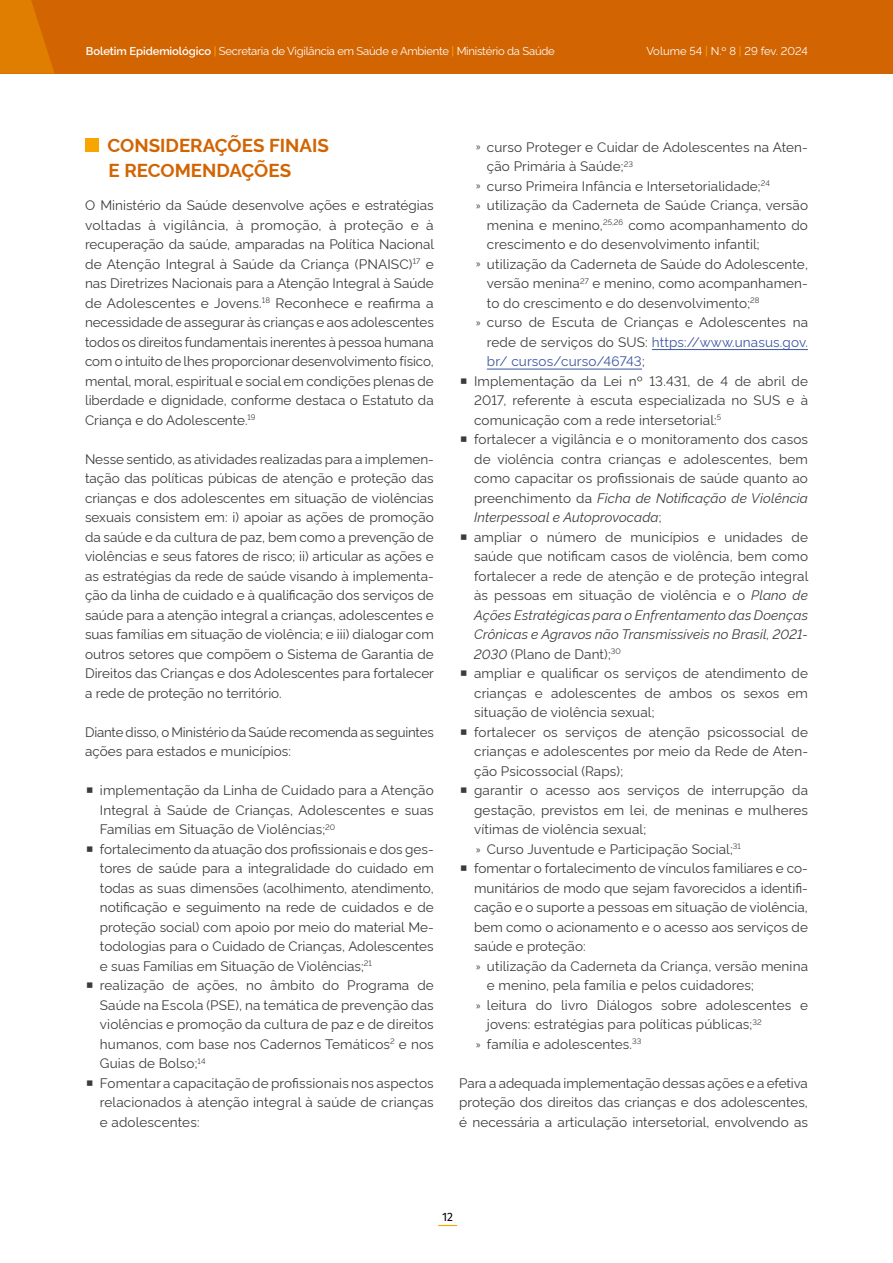
<style>
.page{position:relative;width:893px;height:1263px;background:#fff}
.page>*{position:absolute;margin:0;border:0;box-sizing:border-box;transform-origin:0 0}
.t1{font:700 18.75px/25.5px "Rawline";color:#d26402}
.t2{font:13.5px/19.5px "Rawline";letter-spacing:.01em;color:#3c3c3b;text-align:justify}
.t3{font:italic 13.5px "Rawline";letter-spacing:.01em;color:#3c3c3b}
.t4{font:13.5px/19.5px "Rawline";letter-spacing:-.015em;color:#3c3c3b}
.t5{font:13.5px "Rawline";letter-spacing:.01em;color:#3c56a2}
.t6{font:12px "Fira Sans";color:#000}
.t7{font:11.25px "Rawline";letter-spacing:-.02em;color:#fff}
.t8{font:11.25px "Rawline";color:#fff}
.s1{font-weight:600}
.s2{font-weight:500;color:#f7a600}
.s3{font-family:"Myriad Pro";font-size:10.5px}
.s4{color:#3c3c3b}
.s5{font-style:normal}
.s6{font-style:italic}
</style>
<div class="page">
<div style="left:0;top:0;width:893px;height:74px;background:#d26402"></div>
<svg style="left:438px;top:1225px;width:19px;height:1px"></svg>
<svg style="left:0;top:0;width:54px;height:74px"></svg>
<div style="left:85px;top:138px;width:14px;height:14px;background:#f7a600"></div>
<hr style="left:652px;top:349px;width:156px;height:1px;background:#3c56a2">
<hr style="left:487px;top:369px;width:155px;height:1px;background:#3c56a2">
<p class="t7" style="left:86px;top:42px;width:470px"><span class="s1">Boletim Epidemiológico</span> <span class="s2">|</span> Secretaria de Vigilância em Saúde e Ambiente <span class="s2">|</span> Ministério da Saúde</p>
<p class="t8" style="left:646px;top:43px;width:163px">Volume 54 <span class="s2">|</span> N.º 8 <span class="s2">|</span> 29 fev. 2024</p>
<h1 class="t1" style="left:108px;top:130px;width:223px">CONSIDERAÇÕES FINAIS<br>E RECOMENDAÇÕES</h1>
<p class="t2" style="left:85px;top:194px;width:351px">O Ministério da Saúde desenvolve ações e estratégias voltadas à vigilância, à promoção, à proteção e à recuperação da saúde, amparadas na Política Nacional de Atenção Integral à Saúde da Criança (PNAISC)<sup>17</sup> e nas Diretrizes Nacionais para a Atenção Integral à Saúde de Adolescentes e Jovens.<sup>18</sup> Reconhece e reafirma a necessidade de assegurar às crianças e aos adolescentes todos os direitos fundamentais inerentes à pessoa humana com o intuito de lhes proporcionar desenvolvimento físico, mental, moral, espiritual e social em condições plenas de liberdade e dignidade, conforme destaca o Estatuto da Criança e do Adolescente.<sup>19</sup></p>
<p class="t2" style="left:85px;top:448px;width:350px">Nesse sentido, as atividades realizadas para a implemen&shy;tação das políticas púbicas de atenção e proteção das crianças e dos adolescentes em situação de violências sexuais consistem em: i) apoiar as ações de promoção da saúde e da cultura de paz, bem como a prevenção de violências e seus fatores de risco; ii) articular as ações e as estratégias da rede de saúde visando à implementa&shy;ção da linha de cuidado e à qualificação dos serviços de saúde para a atenção integral a crianças, adolescentes e suas famílias em situação de violência; e iii) dialogar com outros setores que compõem o Sistema de Garantia de Direitos das Crianças e dos Adolescentes para fortalecer a rede de proteção no território.</p>
<p class="t4" style="left:85px;top:721px;width:350px">Diante disso, o Ministério da Saúde recomenda as seguintes ações para estados e municípios:</p>
<p class="t2" style="left:100px;top:779px;width:335px;text-align:left">implementação da Linha de Cuidado para a Atenção Integral à Saúde de Crianças, Adolescentes e suas Famílias em Situação de Violências;<sup>20<br></sup>fortalecimento da atuação dos profissionais e dos ges&shy;tores de saúde para a integralidade do cuidado em todas as suas dimensões (acolhimento, atendimento, notificação e seguimento na rede de cuidados e de proteção social) com apoio por meio do material Me&shy;todologias para o Cuidado de Crianças, Adolescentes e suas Famílias em Situação de Violências;<sup>21 </sup>realização de ações, no âmbito do Programa de Saúde na Escola (PSE), na temática de prevenção das violências e promoção da cultura de paz e de direitos humanos, com base nos Cadernos Temáticos<sup>2</sup> e nos Guias de Bolso;<sup>14<br></sup>Fomentar a capacitação de profissionais nos aspectos relacionados à atenção integral à saúde de crianças e adolescentes:</p>
<p class="t2" style="left:476px;top:136px;width:333px"><span class="s3">»</span> curso Proteger e Cuidar de Adolescentes na Aten-</p>
<p class="t2" style="left:487px;top:155px;width:148px">ção Primária à Saúde;<sup>23</sup></p>
<p class="t2" style="left:476px;top:175px;width:295px"><span class="s3">»</span> curso Primeira Infância e Intersetorialidade;<sup>24</sup></p>
<p class="t2" style="left:476px;top:194px;width:333px"><span class="s3">»</span> utilização da Caderneta de Saúde Criança, versão</p>
<p class="t2" style="left:487px;top:214px;width:323px">menina e menino,<sup>25,26</sup> como acompanhamento do</p>
<p class="t2" style="left:487px;top:233px;width:274px">crescimento e do desenvolvimento infantil;</p>
<p class="t2" style="left:476px;top:253px;width:333px"><span class="s3">»</span> utilização da Caderneta de Saúde do Adolescente,</p>
<p class="t2" style="left:487px;top:272px;width:323px">versão menina<sup>27</sup> e menino, como acompanhamen-</p>
<p class="t2" style="left:487px;top:292px;width:274px">to do crescimento e do desenvolvimento;<sup>28</sup></p>
<p class="t2" style="left:476px;top:311px;width:333px"><span class="s3">»</span> curso de Escuta de Crianças e Adolescentes na</p>
<p class="t5" style="left:487px;top:331px;width:323px"><span class="s4">rede de serviços do SUS:</span> https://www.unasus.gov.</p>
<p class="t5" style="left:487px;top:351px;width:159px">br/ cursos/curso/46743<span class="s4">;</span></p>
<p class="t2" style="left:474px;top:370px;width:335px">Implementação da Lei nº 13.431, de 4 de abril de</p>
<p class="t2" style="left:474px;top:389px;width:335px">2017, referente à escuta especializada no SUS e à</p>
<p class="t2" style="left:474px;top:409px;width:249px">comunicação com a rede intersetorial:<sup>5</sup></p>
<p class="t2" style="left:474px;top:428px;width:335px">fortalecer a vigilância e o monitoramento dos casos</p>
<p class="t2" style="left:474px;top:448px;width:335px">de violência contra crianças e adolescentes, bem</p>
<p class="t2" style="left:474px;top:467px;width:335px">como capacitar os profissionais de saúde quanto ao</p>
<p class="t3" style="left:474px;top:487px;width:335px"><span class="s5">preenchimento da</span> Ficha de Notificação de Violência</p>
<p class="t3" style="left:474px;top:507px;width:189px">Interpessoal e Autoprovocada<span class="s5">;</span></p>
<p class="t2" style="left:474px;top:526px;width:335px">ampliar o número de municípios e unidades de</p>
<p class="t2" style="left:474px;top:545px;width:335px">saúde que notificam casos de violência, bem como</p>
<p class="t2" style="left:474px;top:565px;width:336px">fortalecer a rede de atenção e de proteção integral</p>
<p class="t2" style="left:474px;top:584px;width:335px">às pessoas em situação de violência e o <span class="s6">Plano de</span></p>
<p class="t3" style="left:474px;top:604px;width:335px">Ações Estratégicas para o Enfrentamento das Doenças</p>
<p class="t3" style="left:474px;top:624px;width:335px">Crônicas e Agravos não Transmissíveis no Brasil, 2021-</p>
<p class="t2" style="left:474px;top:643px;width:148px"><span class="s6">2030</span> (Plano de Dant);<sup>30</sup></p>
<p class="t2" style="left:474px;top:662px;width:335px">ampliar e qualificar os serviços de atendimento de</p>
<p class="t2" style="left:474px;top:682px;width:335px">crianças e adolescentes de ambos os sexos em</p>
<p class="t2" style="left:474px;top:701px;width:182px">situação de violência sexual;</p>
<p class="t2" style="left:474px;top:721px;width:335px">fortalecer os serviços de atenção psicossocial de</p>
<p class="t2" style="left:474px;top:740px;width:335px">crianças e adolescentes por meio da Rede de Aten-</p>
<p class="t2" style="left:474px;top:760px;width:150px">ção Psicossocial (Raps);</p>
<p class="t2" style="left:474px;top:779px;width:335px">garantir o acesso aos serviços de interrupção da</p>
<p class="t2" style="left:474px;top:799px;width:335px">gestação, previstos em lei, de meninas e mulheres</p>
<p class="t2" style="left:474px;top:818px;width:173px">vítimas de violência sexual;</p>
<p class="t2" style="left:476px;top:838px;width:266px"><span class="s3">»</span> Curso Juventude e Participação Social;<sup>31</sup></p>
<p class="t2" style="left:474px;top:857px;width:335px">fomentar o fortalecimento de vínculos familiares e co-</p>
<p class="t2" style="left:474px;top:877px;width:335px">munitários de modo que sejam favorecidos a identifi-</p>
<p class="t2" style="left:474px;top:896px;width:335px">cação e o suporte a pessoas em situação de violência,</p>
<p class="t2" style="left:474px;top:916px;width:335px">bem como o acionamento e o acesso aos serviços de</p>
<p class="t2" style="left:474px;top:935px;width:113px">saúde e proteção:</p>
<p class="t2" style="left:476px;top:955px;width:333px"><span class="s3">»</span> utilização da Caderneta da Criança, versão menina</p>
<p class="t2" style="left:487px;top:974px;width:268px">e menino, pela família e pelos cuidadores;</p>
<p class="t2" style="left:476px;top:994px;width:333px"><span class="s3">»</span> leitura do livro Diálogos sobre adolescentes e</p>
<p class="t2" style="left:487px;top:1013px;width:276px">jovens: estratégias para políticas públicas;<sup>32</sup></p>
<p class="t2" style="left:476px;top:1033px;width:167px"><span class="s3">»</span> família e adolescentes.<sup>33</sup></p>
<p class="t2" style="left:459px;top:1072px;width:350px">Para a adequada implementação dessas ações e a efetiva proteção dos direitos das crianças e dos adolescentes, é necessária a articulação intersetorial, envolvendo as</p>
<p class="t6" style="left:442px;top:1207px;width:13px">12</p>
</div>
